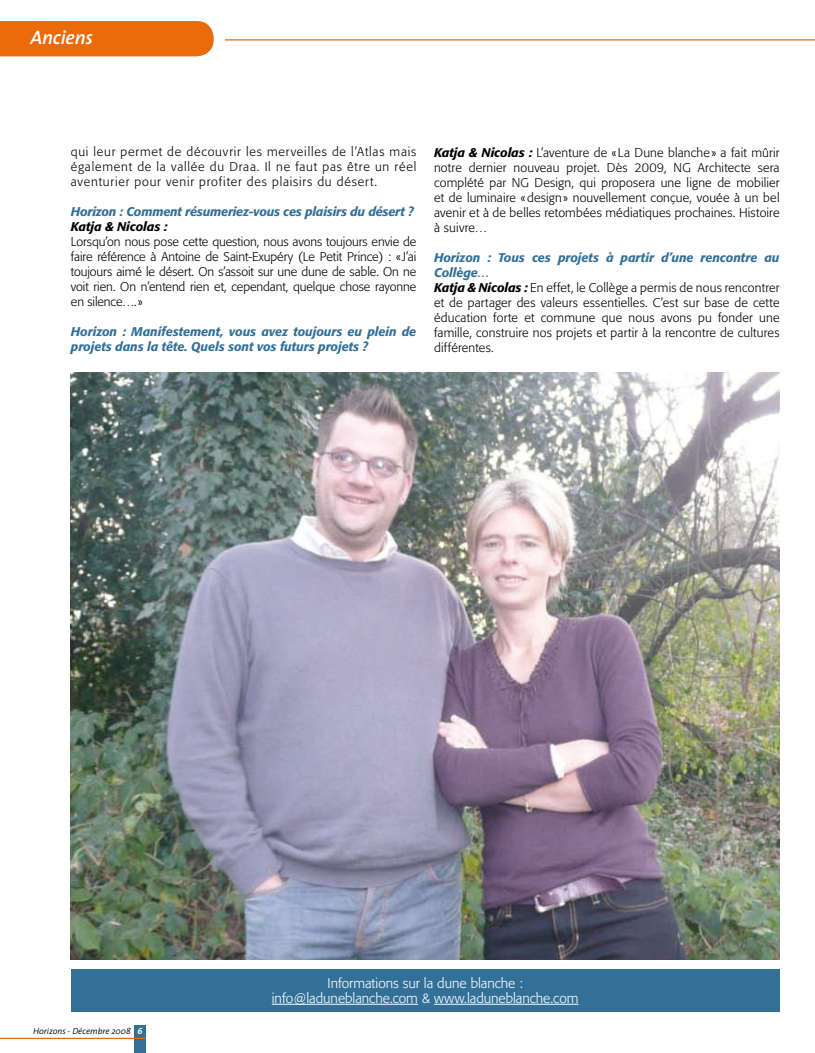
<style>
.page{position:relative;width:815px;height:1053px;background:#fff}
.page>*{position:absolute;margin:0;border:0;box-sizing:border-box;transform-origin:0 0}
.t1{font:italic 600 19.5px "The Sans";letter-spacing:-.01em;color:#fff}
.t2{font:300 13.75px/15px "Formata";letter-spacing:-.005em;color:#fff;text-align:center}
.t3{font:300 12.5px/15px "Formata";letter-spacing:.01em;color:#000;text-align:justify}
.t4{font:italic 500 12.5px/15px "Formata";letter-spacing:-.005em;color:#327098}
.t5{font:italic 500 12.5px "Formata";letter-spacing:-.005em;color:#000}
.t6{font:italic 300 8.75px "The Sans";color:#000}
.s1{font-weight:500;font-style:italic}
.s2{font-weight:500;font-style:italic;color:#327098}
.s3{font-weight:700;color:#fff}
</style>
<div class="page">
<div style="left:134px;top:1025px;width:11px;height:27px;background:#327098"></div>
<hr style="left:0;top:1037px;width:146px;height:1px;background:#eb6b0a">
<div style="left:0;top:21px;width:214px;height:36px;background:#eb6b0a"></div>
<hr style="left:225px;top:39px;width:590px;height:1px;background:#eb6b0a">
<img style="left:71px;top:372px;width:709px;height:587px">
<div style="left:71px;top:969px;width:709px;height:42px;background:#327098"></div>
<hr style="left:272px;top:1003px;width:146px;height:1px;background:#fff">
<hr style="left:434px;top:1003px;width:145px;height:1px;background:#fff">
<h1 class="t1" style="left:30px;top:22px;width:64px">Anciens</h1>
<p class="t3" style="left:71px;top:144px;width:347px">qui leur permet de découvrir les merveilles de l’Atlas mais également de la vallée du Draa. Il ne faut pas être un réel aventurier pour venir profiter des plaisirs du désert.</p>
<p class="t4" style="left:71px;top:204px;width:344px">Horizon : Comment résumeriez-vous ces plaisirs du désert ?</p>
<p class="t5" style="left:71px;top:219px;width:98px">Katja &amp; Nicolas :</p>
<p class="t3" style="left:71px;top:234px;width:347px">Lorsqu’on nous pose cette question, nous avons toujours envie de faire référence à Antoine de Saint-Exupéry (Le Petit Prince) : «J’ai toujours aimé le désert. On s’assoit sur une dune de sable. On ne voit rien. On n’entend rien et, cependant, quelque chose rayonne en silence….»</p>
<p class="t4" style="left:71px;top:324px;width:347px">Horizon : Manifestement, vous avez toujours eu plein de projets dans la tête. Quels sont vos futurs projets ?</p>
<p class="t3" style="left:434px;top:145px;width:347px"><span class="s1">Katja &amp; Nicolas :</span> L’aventure de « La Dune blanche » a fait mûrir notre dernier nouveau projet. Dès 2009, NG Architecte sera complété par NG Design, qui proposera une ligne de mobilier et de luminaire « design » nouvellement conçue, vouée à un bel avenir et à de belles retombées médiatiques prochaines. Histoire à suivre…</p>
<p class="t3" style="left:434px;top:250px;width:347px;text-align:left"><span class="s2">Horizon : Tous ces projets à partir d’une rencontre au Collège…<br></span><span class="s1">Katja &amp; Nicolas :</span> En effet, le Collège a permis de nous rencontrer et de partager des valeurs essentielles. C’est sur base de cette éducation forte et commune que nous avons pu fonder une famille, construire nos projets et partir à la rencontre de cultures différentes.</p>
<p class="t6" style="left:33px;top:1023px;width:111px">Horizons - Décembre 2008 <span class="s3">6</span></p>
<p class="t2" style="left:272px;top:975px;width:308px">Informations sur la dune blanche : info@laduneblanche.com &amp; www.laduneblanche.com</p>
</div>
